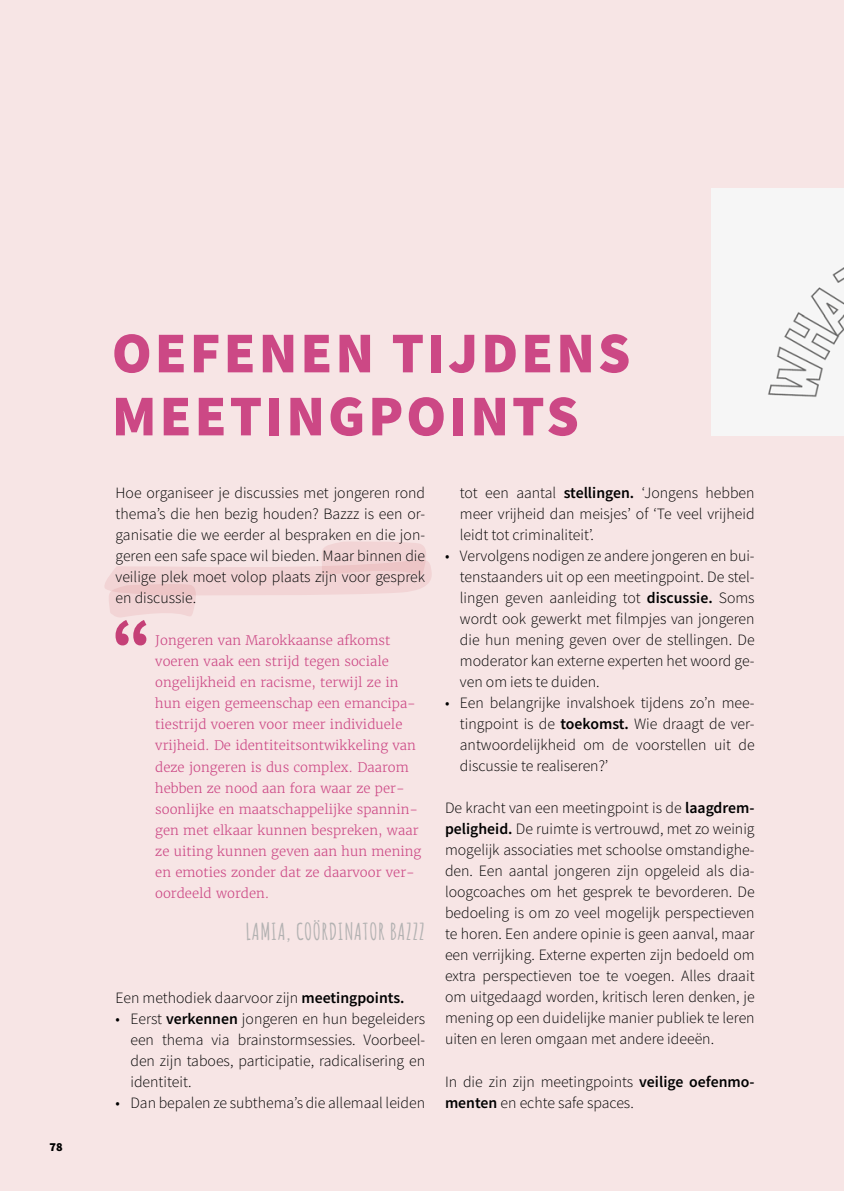
<style>
.page{position:relative;width:844px;height:1191px;background:#fff}
.page>*{position:absolute;margin:0;border:0;box-sizing:border-box;transform-origin:0 0}
.t1{font:900 57.75px/63px "Source Sans Pro";letter-spacing:.05em;color:#cc4885}
.t2{font:700 22.75px "Amatic SC";letter-spacing:.025em;color:#b3b2b2}
.t3{font:300 15.75px/21px "Source Sans Pro";color:#000;text-align:justify}
.t4{font:300 13.12px/21px "Merriweather";color:#cc4885}
.t5{font:900 12.25px "Source Sans Pro";color:#000}
.s1{font-weight:600}
</style>
<div class="page">
<div style="left:0;top:0;width:843px;height:1191px;background:#f7e5e5"></div>
<hr style="left:843px;top:0;width:1px;height:1191px;background:#f7e5e5">
<svg style="left:105px;top:542px;width:327px;height:103px"></svg>
<div style="left:711px;top:188px;width:132px;height:248px;background:#f6f6f6"></div>
<p class="t5" style="left:50px;top:1138px;width:15px">78</p>
<h1 class="t1" style="left:112px;top:321px;width:520px">OEFENEN TIJDENS<br>MEETINGPOINTS</h1>
<p class="t3" style="left:115px;top:482px;width:311px">Hoe organiseer je discussies met jongeren rond thema’s die hen bezig houden? Bazzz is een or&shy;ganisatie die we eerder al bespraken en die jon&shy;geren een safe space wil bieden. Maar binnen die veilige plek moet volop plaats zijn voor gesprek en discussie.</p>
<p class="t4" style="left:155px;top:630px;width:267px">Jongeren van Marokkaanse afkomst voeren vaak een strijd tegen sociale ongelijkheid en racisme, terwijl ze in hun eigen gemeenschap een emancipa&shy;tiestrijd voeren voor meer individuele vrijheid. De identiteitsontwikkeling van deze jongeren is dus complex. Daarom hebben ze nood aan fora waar ze per&shy;soonlijke en maatschappelijke spannin&shy;gen met elkaar kunnen bespreken, waar ze uiting kunnen geven aan hun mening en emoties zonder dat ze daarvoor ver&shy;oordeeld worden.</p>
<h2 class="t2" style="left:245px;top:913px;width:181px">LAMIA, COÖRDINATOR BAZZZ</h2>
<p class="t3" style="left:115px;top:986px;width:290px">Een methodiek daarvoor zijn <span class="s1">meetingpoints.</span></p>
<p class="t3" style="left:130px;top:1007px;width:296px;text-indent:-15px">• Eerst <span class="s1">verkennen</span> jongeren en hun begeleiders een thema via brainstormsessies. Voorbeel&shy;den zijn taboes, participatie, radicalisering en identiteit.</p>
<p class="t3" style="left:115px;top:1091px;width:311px">• Dan bepalen ze subthema’s die allemaal leiden</p>
<p class="t3" style="left:460px;top:482px;width:296px">tot een aantal <span class="s1">stellingen.</span> ‘Jongens hebben meer vrijheid dan meisjes’ of ‘Te veel vrijheid leidt tot criminaliteit’.</p>
<p class="t3" style="left:460px;top:545px;width:296px;text-indent:-15px">• Vervolgens nodigen ze andere jongeren en bui&shy;tenstaanders uit op een meetingpoint. De stel&shy;lingen geven aanleiding tot <span class="s1">discussie.</span> Soms wordt ook gewerkt met filmpjes van jongeren die hun mening geven over de stellingen. De moderator kan externe experten het woord ge&shy;ven om iets te duiden.</p>
<p class="t3" style="left:460px;top:692px;width:296px;text-indent:-15px">• Een belangrijke invalshoek tijdens zo’n mee&shy;tingpoint is de <span class="s1">toekomst.</span> Wie draagt de ver&shy;antwoordelijkheid om de voorstellen uit de discussie te realiseren?’</p>
<p class="t3" style="left:445px;top:797px;width:311px">De kracht van een meetingpoint is de <span class="s1">laagdrem&shy;peligheid.</span> De ruimte is vertrouwd, met zo weinig mogelijk associaties met schoolse omstandighe&shy;den. Een aantal jongeren zijn opgeleid als dia&shy;loogcoaches om het gesprek te bevorderen. De bedoeling is om zo veel mogelijk perspectieven te horen. Een andere opinie is geen aanval, maar een verrijking. Externe experten zijn bedoeld om extra perspectieven toe te voegen. Alles draait om uitgedaagd worden, kritisch leren denken, je mening op een duidelijke manier publiek te leren uiten en leren omgaan met andere ideeën.</p>
<p class="t3" style="left:445px;top:1070px;width:310px">In die zin zijn meetingpoints <span class="s1">veilige oefenmo&shy;menten</span> en echte safe spaces.</p>
</div>
